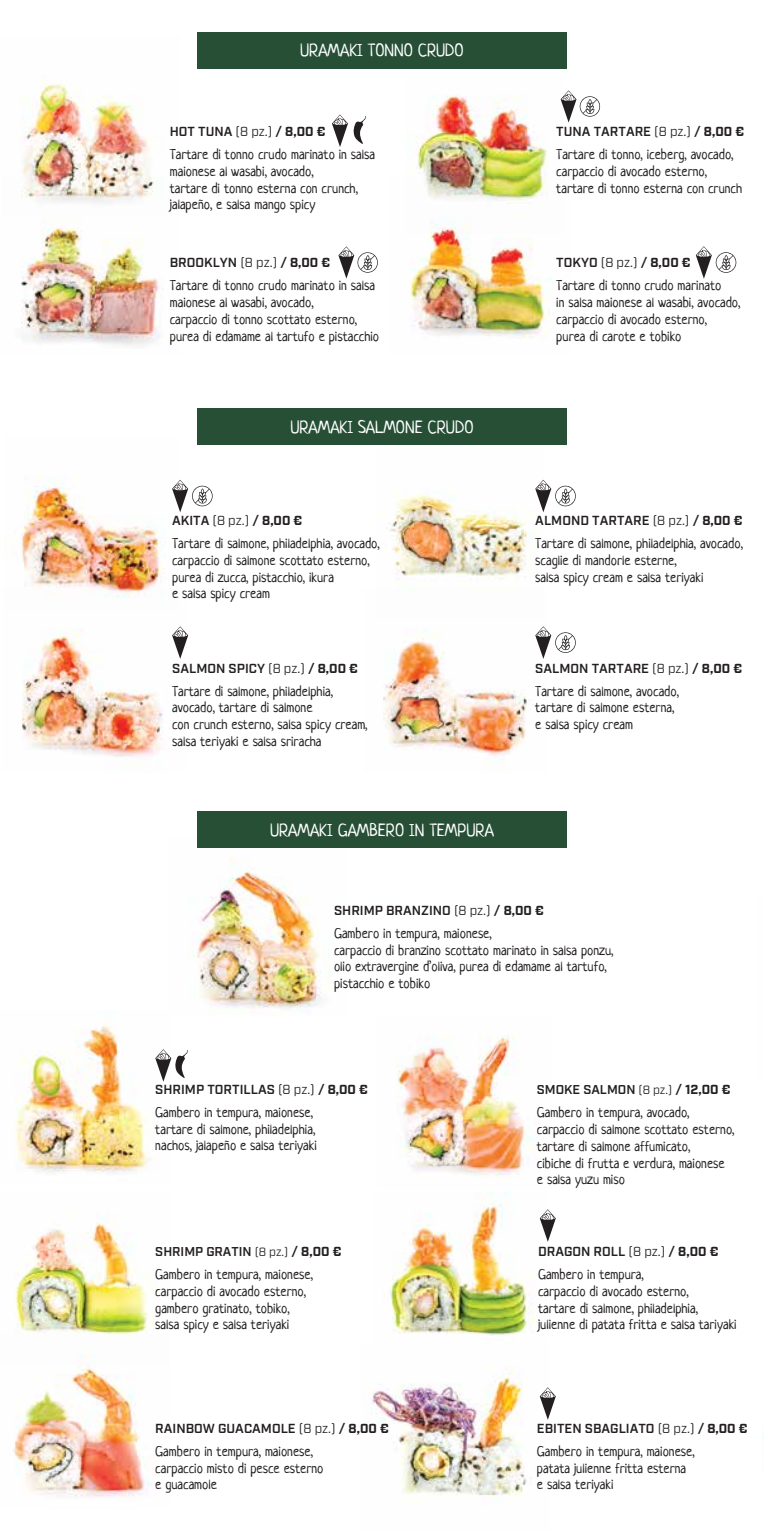
<style>
.page{position:relative;width:764px;height:1538px;background:#fff}
.page>*{position:absolute;margin:0;border:0;box-sizing:border-box;transform-origin:0 0}
.t1{font:17.5px "Neucha";color:#fff}
.t2{font:14px/16.8px "Neucha";color:#231f20}
.t3{font:600 13.12px "Industry";color:#231f20}
.t4{font:600 12.78px "Industry";color:#231f20}
.s1{font-weight:400}
.s2{font-weight:700}
.s3{font-weight:400;font-size:12.08px}
.s4{font-size:13.12px}
.s5{font-weight:700;font-size:13.12px}
</style>
<div class="page">
<img style="left:371px;top:1368px;width:169px;height:136px">
<img style="left:390px;top:1192px;width:150px;height:143px">
<img style="left:15px;top:1218px;width:142px;height:117px">
<img style="left:387px;top:479px;width:157px;height:101px">
<img style="left:397px;top:1035px;width:136px;height:142px">
<img style="left:197px;top:857px;width:134px;height:158px">
<img style="left:14px;top:1354px;width:136px;height:143px">
<img style="left:15px;top:1025px;width:139px;height:148px">
<img style="left:22px;top:629px;width:141px;height:128px">
<img style="left:383px;top:629px;width:147px;height:134px">
<img style="left:410px;top:234px;width:142px;height:104px">
<img style="left:21px;top:218px;width:142px;height:127px">
<img style="left:21px;top:80px;width:133px;height:123px">
<svg style="left:565px;top:90px;width:35px;height:33px"></svg>
<svg style="left:338px;top:246px;width:40px;height:33px"></svg>
<svg style="left:540px;top:1387px;width:16px;height:33px"></svg>
<img style="left:21px;top:476px;width:143px;height:121px">
<svg style="left:535px;top:626px;width:41px;height:33px"></svg>
<svg style="left:172px;top:626px;width:16px;height:33px"></svg>
<svg style="left:535px;top:480px;width:41px;height:32px"></svg>
<svg style="left:172px;top:480px;width:41px;height:32px"></svg>
<svg style="left:696px;top:246px;width:40px;height:33px"></svg>
<svg style="left:540px;top:1209px;width:16px;height:33px"></svg>
<div style="left:197px;top:32px;width:370px;height:37px;background:#264f36"></div>
<div style="left:197px;top:408px;width:370px;height:37px;background:#264f36"></div>
<div style="left:197px;top:811px;width:370px;height:37px;background:#264f36"></div>
<svg style="left:332px;top:114px;width:34px;height:33px"></svg>
<img style="left:409px;top:94px;width:156px;height:140px">
<svg style="left:155px;top:1049px;width:33px;height:33px"></svg>
<p class="t1" style="left:300px;top:40px;width:165px">URAMAKI TONNO CRUDO</p>
<p class="t3" style="left:170px;top:124px;width:157px">HOT TUNA <span class="s1">(8 pz.)</span> / <span class="s2">8,00 €</span></p>
<p class="t2" style="left:170px;top:146px;width:207px">Tartare di tonno crudo marinato in salsa maionese al wasabi, avocado,<br>tartare di tonno esterna con crunch, jalapeño, e salsa mango spicy</p>
<p class="t3" style="left:170px;top:255px;width:162px">BROOKLYN <span class="s1">(8 pz.)</span> / <span class="s2">8,00 €</span></p>
<p class="t2" style="left:170px;top:277px;width:211px">Tartare di tonno crudo marinato in salsa maionese al wasabi, avocado,<br>carpaccio di tonno scottato esterno, purea di edamame al tartufo e pistacchio</p>
<p class="t1" style="left:290px;top:416px;width:185px">URAMAKI SALMONE CRUDO</p>
<p class="t3" style="left:172px;top:513px;width:132px">AKITA <span class="s1">(8 pz.)</span> / <span class="s2">8,00 €</span></p>
<p class="t2" style="left:172px;top:535px;width:209px">Tartare di salmone, philadelphia, avocado, carpaccio di salmone scottato esterno, purea di zucca, pistacchio, ikura<br>e salsa spicy cream</p>
<p class="t3" style="left:172px;top:660px;width:187px">SALMON SPICY <span class="s1">(8 pz.)</span> / <span class="s2">8,00 €</span></p>
<p class="t2" style="left:172px;top:682px;width:197px">Tartare di salmone, philadelphia, avocado, tartare di salmone<br>con crunch esterno, salsa spicy cream, salsa teriyaki e salsa sriracha</p>
<p class="t1" style="left:270px;top:819px;width:225px">URAMAKI GAMBERO IN TEMPURA</p>
<p class="t3" style="left:556px;top:124px;width:189px">TUNA TARTARE <span class="s1">(8 pz.)</span> / <span class="s2">8,00 €</span></p>
<p class="t2" style="left:556px;top:146px;width:187px">Tartare di tonno, iceberg, avocado, carpaccio di avocado esterno, tartare di tonno esterna con crunch</p>
<p class="t3" style="left:556px;top:255px;width:136px">TOKYO <span class="s1">(8 pz.)</span> / <span class="s2">8,00 €</span></p>
<p class="t2" style="left:556px;top:277px;width:186px">Tartare di tonno crudo marinato<br>in salsa maionese al wasabi, avocado, carpaccio di avocado esterno,<br>purea di carote e tobiko</p>
<p class="t3" style="left:535px;top:513px;width:209px">ALMOND TARTARE <span class="s1">(8 pz.)</span> / <span class="s2">8,00 €</span></p>
<p class="t2" style="left:535px;top:535px;width:209px">Tartare di salmone, philadelphia, avocado, scaglie di mandorle esterne,<br>salsa spicy cream e salsa teriyaki</p>
<p class="t3" style="left:535px;top:660px;width:208px">SALMON TARTARE <span class="s1">(8 pz.)</span> / <span class="s2">8,00 €</span></p>
<p class="t2" style="left:535px;top:682px;width:145px">Tartare di salmone, avocado, tartare di salmone esterna, e salsa spicy cream</p>
<p class="t3" style="left:334px;top:903px;width:211px">SHRIMP BRANZINO <span class="s1">(8 pz.)</span> / <span class="s2">8,00 €</span></p>
<p class="t2" style="left:334px;top:925px;width:281px">Gambero in tempura, maionese,<br>carpaccio di branzino scottato marinato in salsa ponzu, olio extravergine d’oliva, purea di edamame al tartufo, pistacchio e tobiko</p>
<p class="t3" style="left:155px;top:1082px;width:214px">SHRIMP TORTILLAS <span class="s1">(8 pz.)</span> / <span class="s2">8,00 €</span></p>
<p class="t2" style="left:155px;top:1104px;width:163px">Gambero in tempura, maionese, tartare di salmone, philadelphia, nachos, jalapeño e salsa teriyaki</p>
<p class="t4" style="left:155px;top:1244px;width:188px">SHRIMP GRATIN <span class="s3">(8 pz.)</span> <span class="s4">/</span> <span class="s5">8,00 €</span></p>
<p class="t2" style="left:155px;top:1266px;width:159px">Gambero in tempura, maionese, carpaccio di avocado esterno, gambero gratinato, tobiko, salsa spicy e salsa teriyaki</p>
<p class="t3" style="left:155px;top:1421px;width:235px">RAINBOW GUACAMOLE <span class="s1">(8 pz.)</span> / <span class="s2">8,00 €</span></p>
<p class="t2" style="left:155px;top:1443px;width:170px">Gambero in tempura, maionese, carpaccio misto di pesce esterno e guacamole</p>
<p class="t4" style="left:537px;top:1082px;width:195px">SMOKE SALMON <span class="s3">(8 pz.)</span> <span class="s4">/</span> <span class="s5">12,00 €</span></p>
<p class="t2" style="left:537px;top:1104px;width:199px">Gambero in tempura, avocado, carpaccio di salmone scottato esterno, tartare di salmone affumicato,<br>cibiche di frutta e verdura, maionese<br>e salsa yuzu miso</p>
<p class="t3" style="left:538px;top:1244px;width:182px">DRAGON ROLL <span class="s1">(8 pz.)</span> / <span class="s2">8,00 €</span></p>
<p class="t2" style="left:538px;top:1266px;width:200px">Gambero in tempura,<br>carpaccio di avocado esterno,<br>tartare di salmone, philadelphia, julienne di patata fritta e salsa tariyaki</p>
<p class="t3" style="left:537px;top:1421px;width:212px">EBITEN SBAGLIATO <span class="s1">(8 pz.)</span> / <span class="s2">8,00 €</span></p>
<p class="t2" style="left:537px;top:1443px;width:159px">Gambero in tempura, maionese, patata julienne fritta esterna e salsa teriyaki</p>
</div>
